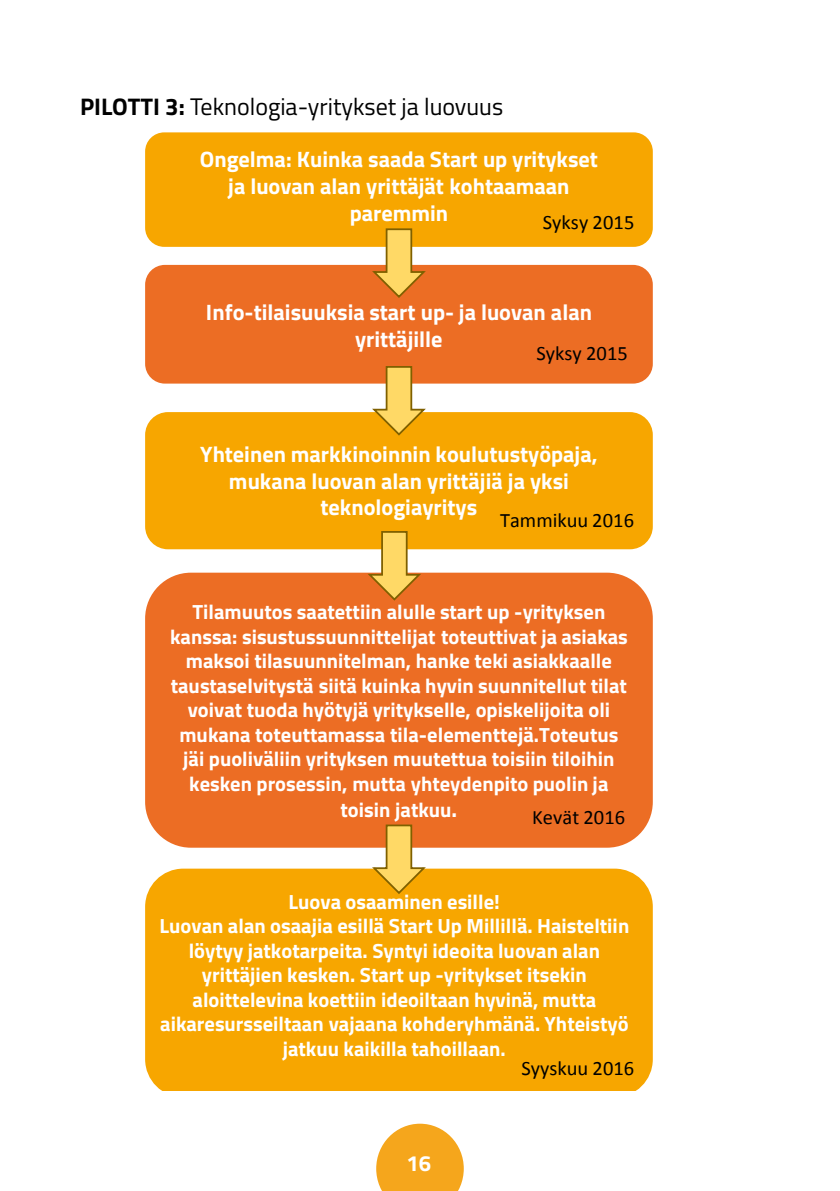
<style>
.page{position:relative;width:840px;height:1191px;background:#fff}
.page>*{position:absolute;margin:0;border:0;box-sizing:border-box;transform-origin:0 0}
.t1{font:24px "Titillium Web";color:#000}
.t2{font:700 22.2px/26.8px "Titillium Web";color:#fff;text-align:center}
.t3{font:700 22px "Titillium Web";color:#fff}
.t4{font:700 20.4px/24.6px "Titillium Web";color:#fff;text-align:center}
.t5{font:20.4px "Calibri";letter-spacing:.005em;color:#000}
.s1{font-weight:700}
.s2{font-size:22.2px}
</style>
<div class="page">
<svg style="left:376px;top:1123px;width:87px;height:68px"></svg>
<div style="left:145px;top:132px;width:507px;height:115px;background:#f7a600;border-radius:19px"></div>
<div style="left:145px;top:265px;width:507px;height:118px;background:#ec6d24;border-radius:20px"></div>
<div style="left:145px;top:412px;width:507px;height:137px;background:#f7a600;border-radius:23px"></div>
<div style="left:145px;top:868px;width:507px;height:223px;background:#f7a600"></div>
<div style="left:145px;top:572px;width:507px;height:275px;background:#ec6d24;border-radius:46px"></div>
<svg style="left:371px;top:228px;width:57px;height:70px"></svg>
<svg style="left:371px;top:366px;width:57px;height:70px"></svg>
<svg style="left:367px;top:531px;width:56px;height:70px"></svg>
<svg style="left:371px;top:824px;width:57px;height:71px"></svg>
<p class="t1" style="left:80px;top:89px;width:424px"><span class="s1">PILOTTI 3:</span> Teknologia-yritykset ja luovuus</p>
<p class="t2" style="left:200px;top:145px;width:399px">Ongelma: Kuinka saada Start up yritykset ja luovan alan yrittäjät kohtaamaan paremmin</p>
<p class="t5" style="left:542px;top:209px;width:93px">Syksy 2015</p>
<p class="t2" style="left:206px;top:297px;width:387px">Info-tilaisuuksia start up- ja luovan alan yrittäjille</p>
<p class="t5" style="left:536px;top:340px;width:93px">Syksy 2015</p>
<p class="t2" style="left:200px;top:439px;width:398px">Yhteinen markkinoinnin koulutustyöpaja, mukana luovan alan yrittäjiä ja yksi teknologiayritys</p>
<p class="t5" style="left:499px;top:507px;width:135px">Tammikuu 2016</p>
<p class="t4" style="left:170px;top:598px;width:459px">Tilamuutos saatettiin alulle start up -yrityksen kanssa: sisustussuunnittelijat toteuttivat ja asiakas maksoi tilasuunnitelman, hanke teki asiakkaalle taustaselvitystä siitä kuinka hyvin suunnitellut tilat voivat tuoda hyötyjä yritykselle, opiskelijoita oli mukana toteuttamassa tila-elementtejä.Toteutus jäi puoliväliin yrityksen muutettua toisiin tiloihin kesken prosessin, mutta yhteydenpito puolin ja toisin jatkuu<span class="s2">.</span></p>
<p class="t5" style="left:532px;top:804px;width:94px">Kevät 2016</p>
<p class="t4" style="left:159px;top:888px;width:471px">Luova osaaminen esille!<br>Luovan alan osaajia esillä Start Up Millillä. Haisteltiin löytyy jatkotarpeita. Syntyi ideoita luovan alan yrittäjien kesken. Start up -yritykset itsekin aloittelevina koettiin ideoiltaan hyvinä, mutta aikaresursseiltaan vajaana kohderyhmänä. Yhteistyö jatkuu kaikilla tahoillaan.</p>
<p class="t5" style="left:521px;top:1055px;width:114px">Syyskuu 2016</p>
<p class="t3" style="left:406px;top:1146px;width:26px">16</p>
</div>
